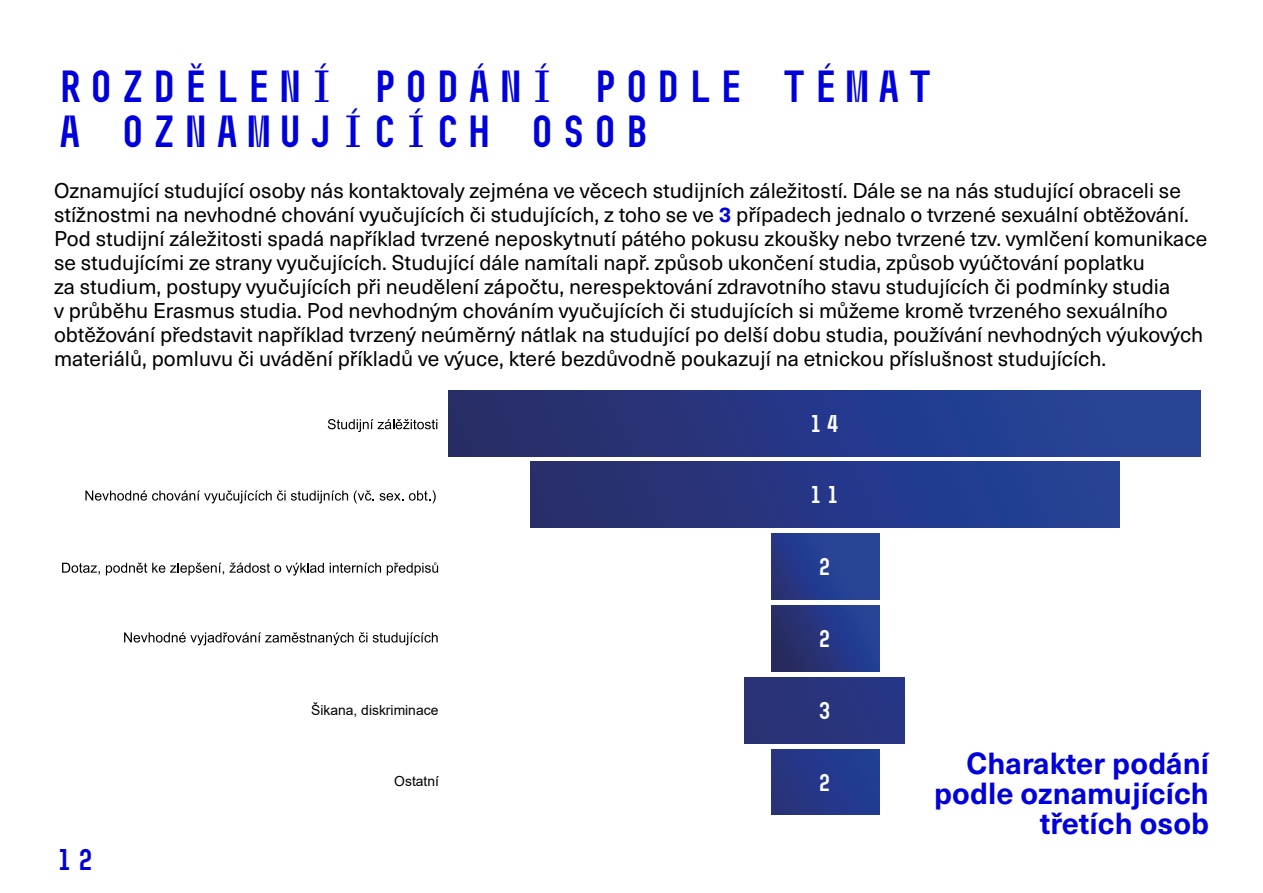
<style>
.page{position:relative;width:1263px;height:893px;background:#fff}
.page>*{position:absolute;margin:0;border:0;box-sizing:border-box;transform-origin:0 0}
.t1{font:700 45px/45px "Muni";color:#0000dc}
.t2{font:700 30px/30px "Neue Haas Unica Pro";color:#0000dc;text-align:right}
.t3{font:700 30px "Muni";color:#0000dc}
.t4{font:700 24.3px "Muni";color:#fff}
.t5{font:21px/24px "Neue Haas Unica Pro";color:#000}
.t6{font:13.95px "Arial";color:#000}
.s1{font-weight:700;color:#0000dc}
</style>
<div class="page">
<svg style="left:328px;top:419px;width:109px;height:13px"></svg>
<svg style="left:85px;top:490px;width:263px;height:13px"></svg>
<svg style="left:354px;top:490px;width:20px;height:13px"></svg>
<svg style="left:380px;top:493px;width:23px;height:8px"></svg>
<svg style="left:409px;top:490px;width:27px;height:13px"></svg>
<svg style="left:62px;top:563px;width:38px;height:12px"></svg>
<svg style="left:106px;top:563px;width:218px;height:13px"></svg>
<svg style="left:330px;top:563px;width:51px;height:10px"></svg>
<svg style="left:387px;top:562px;width:51px;height:13px"></svg>
<svg style="left:124px;top:632px;width:243px;height:13px"></svg>
<svg style="left:373px;top:632px;width:65px;height:13px"></svg>
<div style="left:448px;top:390px;width:753px;height:66px;background:linear-gradient(to right,#272c69,#25459f)"></div>
<div style="left:531px;top:462px;width:589px;height:66px;background:linear-gradient(to right,#292d6b,#22429c)"></div>
<svg style="left:771px;top:534px;width:108px;height:66px;background:#263d8e"></svg>
<div style="left:771px;top:606px;width:108px;height:66px;background:linear-gradient(to right,#28295e,#24429c)"></div>
<div style="left:771px;top:749px;width:108px;height:66px;background:linear-gradient(to right,#29337d,#203d95)"></div>
<div style="left:745px;top:678px;width:159px;height:66px;background:#29347b"></div>
<h1 class="t1" style="left:54px;top:64px;width:883px">ROZDĚLENÍ PODÁNÍ PODLE TÉMAT<br>A OZNAMUJÍCÍCH OSOB</h1>
<p class="t5" style="left:54px;top:179px;width:1155px">Oznamující studující osoby nás kontaktovaly zejména ve věcech studijních záležitostí. Dále se na nás studující obraceli se stížnostmi na nevhodné chování vyučujících či studujících, z toho se ve <span class="s1">3</span> případech jednalo o tvrzené sexuální obtěžování.<br>Pod studijní záležitosti spadá například tvrzené neposkytnutí pátého pokusu zkoušky nebo tvrzené tzv. vymlčení komunikace se studujícími ze strany vyučujících. Studující dále namítali např. způsob ukončení studia, způsob vyúčtování poplatku<br>za studium, postupy vyučujících při neudělení zápočtu, nerespektování zdravotního stavu studujících či podmínky studia<br>v průběhu Erasmus studia. Pod nevhodným chováním vyučujících či studujících si můžeme kromě tvrzeného sexuálního obtěžování představit například tvrzený neúměrný nátlak na studující po delší dobu studia, používání nevhodných výukových materiálů, pomluvu či uvádění příkladů ve výuce, které bezdůvodně poukazují na etnickou příslušnost studujících.</p>
<p class="t4" style="left:807px;top:410px;width:36px">14</p>
<p class="t4" style="left:807px;top:482px;width:36px">11</p>
<p class="t4" style="left:816px;top:554px;width:19px">2</p>
<h2 class="t3" style="left:54px;top:843px;width:43px">12</h2>
<p class="t6" style="left:311px;top:700px;width:129px">Šikana, diskriminace</p>
<p class="t6" style="left:394px;top:772px;width:46px">Ostatní</p>
<p class="t4" style="left:816px;top:625px;width:19px">2</p>
<p class="t4" style="left:816px;top:697px;width:19px">3</p>
<p class="t4" style="left:816px;top:769px;width:19px">2</p>
<h2 class="t2" style="left:934px;top:749px;width:276px">Charakter podání podle oznamujících třetích osob</h2>
</div>
